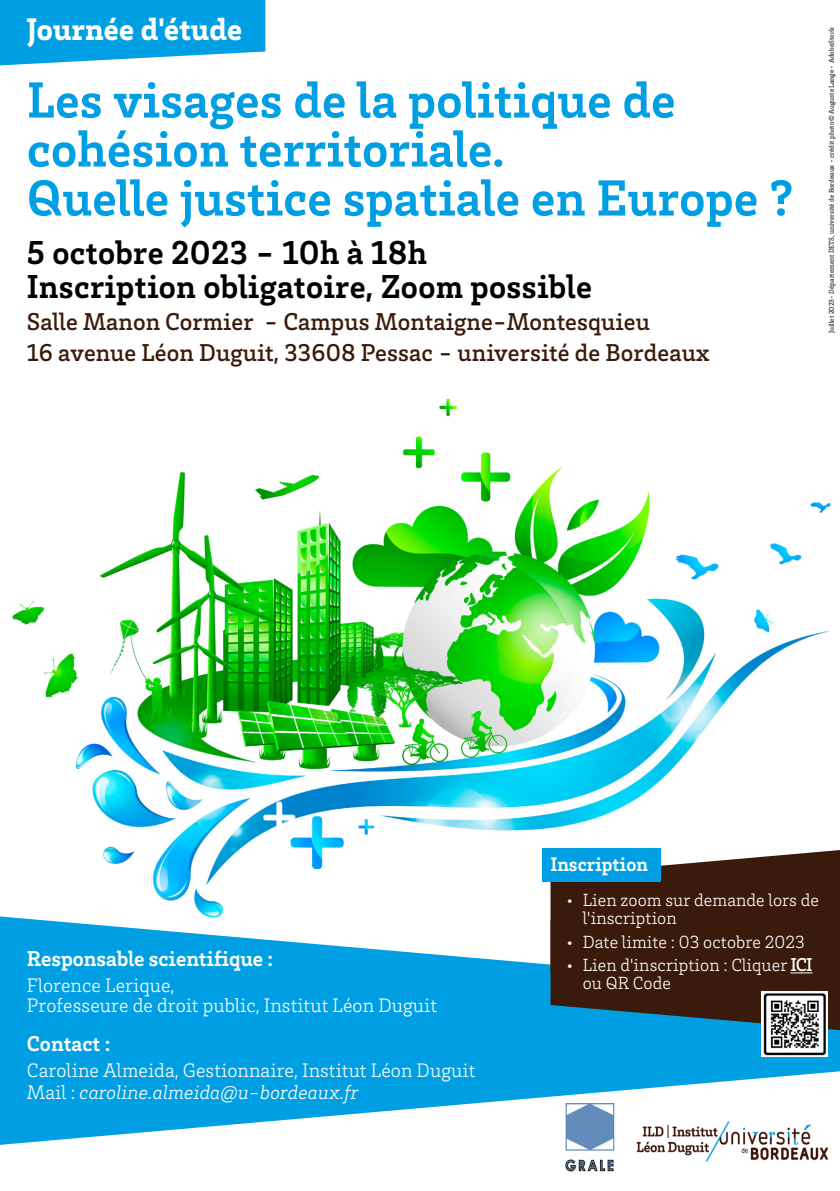
<style>
.page{position:relative;width:840px;height:1191px;background:#fff}
.page>*{position:absolute;margin:0;border:0;box-sizing:border-box;transform-origin:0 0}
.t1{font:700 52px/49px "Brix Slab";letter-spacing:.005em;color:#009fe3}
.t2{font:700 34px/34px "Brix Slab";letter-spacing:.01em;color:#000}
.t3{font:900 32px "Brix Slab";letter-spacing:.005em;color:#fff}
.t4{font:500 25px/31.6px "Brix Slab";letter-spacing:.005em;color:#3a1b0b}
.t5{font:700 22px "Brix Slab";color:#fff}
.t6{font:300 20px/20px "Brix Slab";letter-spacing:.005em;color:#fff}
.t7{font:700 20px "Brix Slab";color:#fff}
.t8{font:500 19px "Brix Slab";color:#fff}
.t9{font:300 18px/18px "Brix Slab";letter-spacing:.005em;color:#fff}
.t10{font:7px "Brix Slab";color:#000}
.s1{font-style:italic}
.s2{font-weight:700}
</style>
<div class="page">
<img style="left:12px;top:398px;width:819px;height:518px">
<svg style="left:0;top:916px;width:839px;height:155px;background:#24ace6"></svg>
<svg style="left:0;top:1071px;width:839px;height:74px;fill:#009fe3"></svg>
<svg style="left:0;top:0;width:265px;height:65px;background:#19a8e5"></svg>
<img style="left:565px;top:1103px;width:50px;height:69px">
<img style="left:615px;top:1112px;width:224px;height:50px">
<div style="left:541px;top:848px;width:119px;height:33px;background:#009fe3"></div>
<img style="left:761px;top:1030px;width:66px;height:26px">
<svg style="left:550px;top:850px;width:289px;height:180px;background:#3c3936"></svg>
<h3 class="t3" style="left:27px;top:8px;width:216px">Journée d'étude</h3>
<h1 class="t1" style="left:27px;top:73px;width:767px">Les visages de la politique de cohésion territoriale.<br>Quelle justice spatiale en Europe ?</h1>
<h2 class="t2" style="left:27px;top:234px;width:566px">5 octobre 2023 - 10h à 18h<br>Inscription obligatoire, Zoom possible</h2>
<p class="t4" style="left:27px;top:304px;width:684px">Salle Manon Cormier - Campus Montaigne-Montesquieu<br>16 avenue Léon Duguit, 33608 Pessac - université de Bordeaux</p>
<p class="t10" style="left:826px;top:333px;width:307px;rotate:-90deg">Juillet 2023- Département DETS, université de Bordeaux - crédit photo© Auguste Lange - AdobeStock</p>
<p class="t5" style="left:27px;top:944px;width:248px">Responsable scientifique :</p>
<p class="t6" style="left:27px;top:974px;width:411px">Florence Lerique,<br>Professeure de droit public, Institut Léon Duguit</p>
<p class="t5" style="left:27px;top:1029px;width:85px">Contact :</p>
<p class="t6" style="left:27px;top:1058px;width:449px;line-height:22px">Caroline Almeida, Gestionnaire, Institut Léon Duguit<br>Mail : <span class="s1">caroline.almeida@u-bordeaux.fr</span></p>
<p class="t7" style="left:550px;top:851px;width:99px">Inscription</p>
<p class="t9" style="left:582px;top:890px;width:238px;text-indent:-18px">• Lien zoom sur demande lors de l'inscription</p>
<p class="t9" style="left:564px;top:931px;width:241px">• Date limite : 03 octobre 2023</p>
<p class="t9" style="left:582px;top:955px;width:233px;text-indent:-18px">• Lien d'inscription : Cliquer <span class="s2">ICI </span>ou QR Code</p>
<p class="t8" style="left:789px;top:952px;width:24px">ICI</p>
</div>
